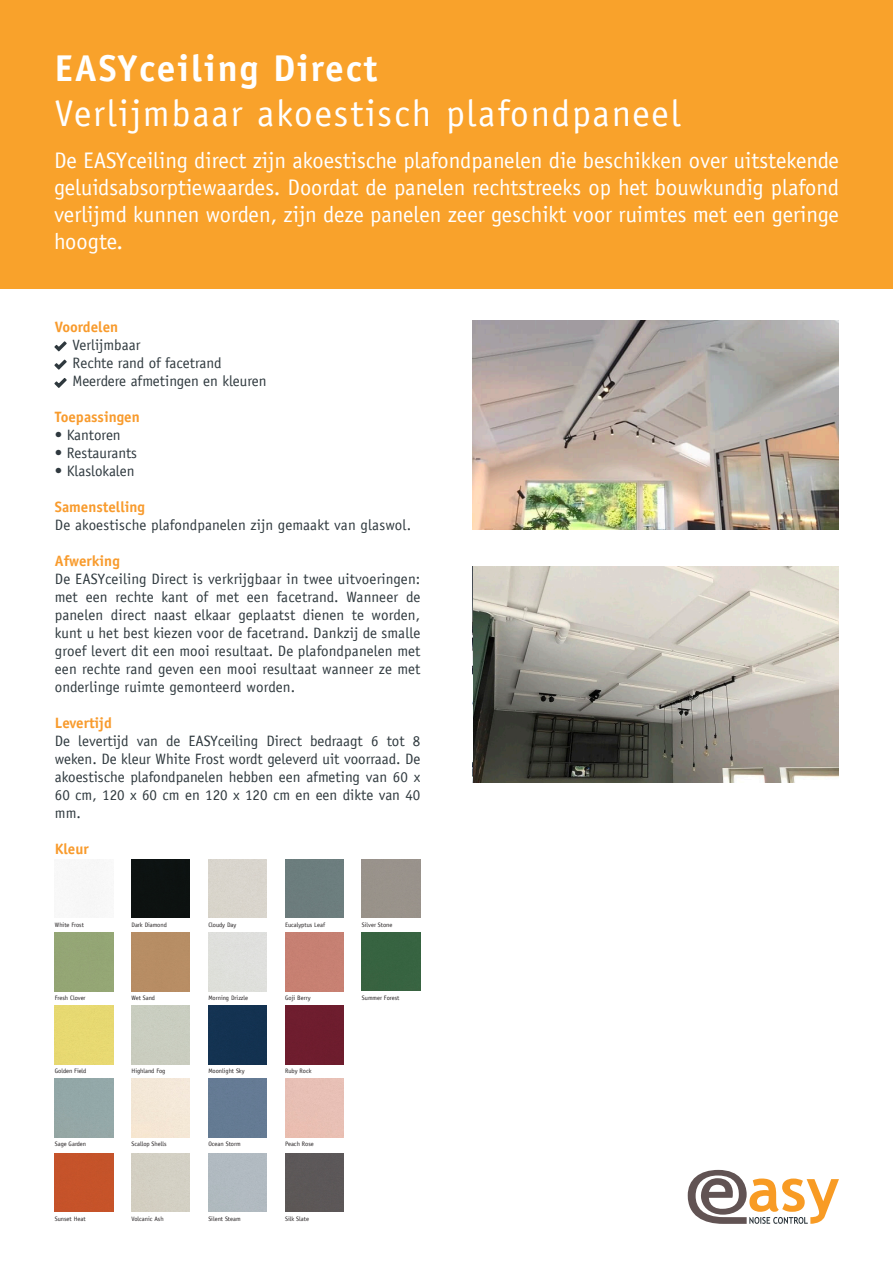
<style>
.page{position:relative;width:893px;height:1263px;background:#fff}
.page>*{position:absolute;margin:0;border:0;box-sizing:border-box;transform-origin:0 0}
.t1{font:37.35px "Officina Sans LT";letter-spacing:.05em;color:#fff}
.t2{font:700 37.35px "Officina Sans Std";letter-spacing:.05em;color:#fff}
.t3{font:22.5px/27px "Officina Sans LT";color:#fff;text-align:justify}
.t4{font:15px/18px "Officina Sans LT";color:#2f393e;text-align:justify}
.t5{font:700 15px "Officina Sans Std";color:#f89b2d}
.t6{font:15px "Officina Sans LT";color:#2f393f}
.t7{font:6.3px "Officina Sans LT";color:#231f20}
.s1{font-family:"Officina Sans Std";font-weight:700;color:#f89b2d}
</style>
<div class="page">
<div style="left:0;top:0;width:893px;height:288px;background:#f9a22b"></div>
<svg style="left:688px;top:1170px;width:151px;height:54px"></svg>
<svg style="left:54px;top:341px;width:13px;height:10px"></svg>
<svg style="left:54px;top:360px;width:13px;height:10px"></svg>
<svg style="left:54px;top:378px;width:13px;height:10px"></svg>
<img style="left:473px;top:567px;width:366px;height:215px">
<img style="left:473px;top:321px;width:366px;height:208px">
<img style="left:73px;top:862px;width:29px;height:47px">
<div style="left:131px;top:859px;width:59px;height:59px;background:#0d1211"></div>
<div style="left:131px;top:933px;width:59px;height:58px;background:#b78d64"></div>
<div style="left:285px;top:1006px;width:59px;height:58px;background:#6e1d2e"></div>
<div style="left:208px;top:1006px;width:59px;height:58px;background:#133251"></div>
<div style="left:285px;top:859px;width:59px;height:59px;background:#6c7d7e"></div>
<div style="left:208px;top:1079px;width:59px;height:58px;background:#657b94"></div>
<div style="left:55px;top:1153px;width:58px;height:59px;background:#c5532a"></div>
<div style="left:285px;top:1153px;width:59px;height:59px;background:#5c5758"></div>
<div style="left:362px;top:932px;width:58px;height:59px;background:#376341"></div>
<p class="t2" style="left:55px;top:45px;width:324px">EASYceiling Direct</p>
<p class="t1" style="left:55px;top:91px;width:627px">Verlijmbaar akoestisch plafondpaneel</p>
<p class="t3" style="left:54px;top:147px;width:786px">De EASYceiling direct zijn akoestische plafondpanelen die beschikken over uitstekende geluidsabsorptiewaardes. Doordat de panelen rechtstreeks op het bouwkundig plafond verlijmd kunnen worden, zijn deze panelen zeer geschikt voor ruimtes met een geringe hoogte.</p>
<p class="t5" style="left:55px;top:317px;width:65px">Voordelen</p>
<p class="t4" style="left:73px;top:336px;width:69px">Verlijmbaar</p>
<p class="t4" style="left:73px;top:354px;width:150px">Rechte rand of facetrand</p>
<p class="t4" style="left:73px;top:372px;width:195px">Meerdere afmetingen en kleuren</p>
<p class="t5" style="left:55px;top:407px;width:87px">Toepassingen</p>
<p class="t6" style="left:55px;top:426px;width:67px">• Kantoren</p>
<p class="t6" style="left:55px;top:444px;width:84px">• Restaurants</p>
<p class="t6" style="left:55px;top:462px;width:81px">• Klaslokalen</p>
<p class="t4" style="left:55px;top:498px;width:358px"><span class="s1">Samenstelling<br></span>De akoestische plafondpanelen zijn gemaakt van glaswol.</p>
<p class="t5" style="left:55px;top:551px;width:67px">Afwerking</p>
<p class="t4" style="left:55px;top:570px;width:367px">De EASYceiling Direct is verkrijgbaar in twee uitvoeringen: met een rechte kant of met een facetrand. Wanneer de panelen direct naast elkaar geplaatst dienen te worden, kunt u het best kiezen voor de facetrand. Dankzij de smalle groef levert dit een mooi resultaat. De plafondpanelen met een rechte rand geven een mooi resultaat wanneer ze met onderlinge ruimte gemonteerd worden.</p>
<p class="t5" style="left:55px;top:713px;width:58px">Levertijd</p>
<p class="t4" style="left:55px;top:732px;width:367px">De levertijd van de EASYceiling Direct bedraagt 6 tot 8 weken. De kleur White Frost wordt geleverd uit voorraad. De akoestische plafondpanelen hebben een afmeting van 60 x 60 cm, 120 x 60 cm en 120 x 120 cm en een dikte van 40 mm.</p>
<p class="t5" style="left:55px;top:839px;width:35px">Kleur</p>
<p class="t7" style="left:55px;top:921px;width:31px">White Frost</p>
<p class="t7" style="left:131px;top:921px;width:37px">Dark Diamond</p>
<p class="t7" style="left:208px;top:921px;width:29px">Cloudy Day</p>
<p class="t7" style="left:285px;top:921px;width:41px">Eucalyptus Leaf</p>
<p class="t7" style="left:55px;top:994px;width:32px">Fresh Clover</p>
<p class="t7" style="left:131px;top:994px;width:25px">Wet Sand</p>
<p class="t7" style="left:208px;top:994px;width:41px">Morning Drizzle</p>
<p class="t7" style="left:285px;top:994px;width:27px">Goji Berry</p>
<p class="t7" style="left:55px;top:1067px;width:33px">Golden Field</p>
<p class="t7" style="left:131px;top:1067px;width:35px">Highland Fog</p>
<p class="t7" style="left:208px;top:1067px;width:38px">Moonlight Sky</p>
<p class="t7" style="left:285px;top:1067px;width:28px">Ruby Rock</p>
<p class="t7" style="left:55px;top:1140px;width:33px">Sage Garden</p>
<p class="t7" style="left:131px;top:1140px;width:37px">Scallop Shells</p>
<p class="t7" style="left:208px;top:1140px;width:34px">Ocean Storm</p>
<p class="t7" style="left:285px;top:1140px;width:30px">Peach Rose</p>
<p class="t7" style="left:55px;top:1215px;width:32px">Sunset Heat</p>
<p class="t7" style="left:131px;top:1215px;width:34px">Volcanic Ash</p>
<p class="t7" style="left:208px;top:1215px;width:34px">Silent Steam</p>
<p class="t7" style="left:285px;top:1215px;width:25px">Silk Slate</p>
<p class="t7" style="left:362px;top:921px;width:32px">Silver Stone</p>
<p class="t7" style="left:362px;top:994px;width:39px">Summer Forest</p>
</div>
